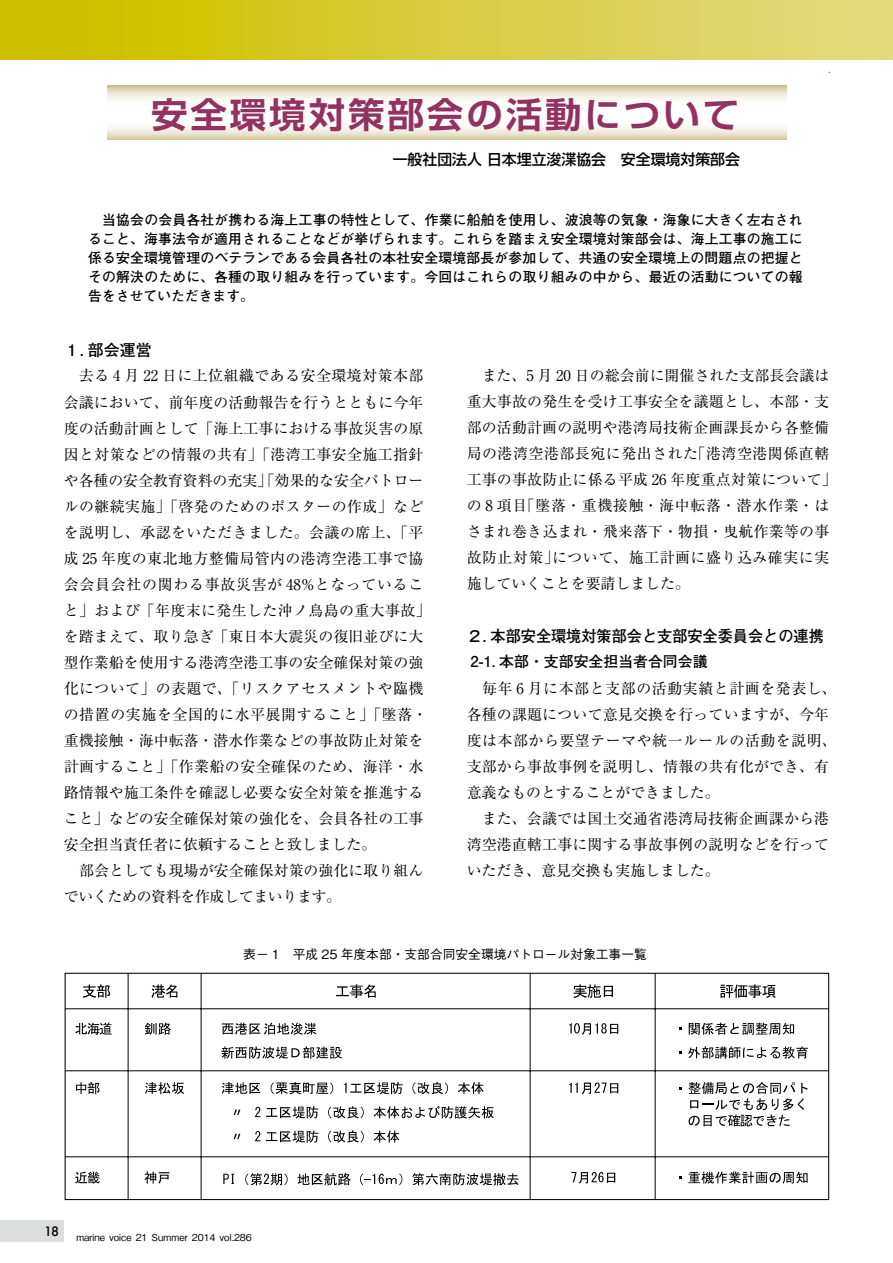
<style>
.page{position:relative;width:893px;height:1263px;background:#fff}
.page>*{position:absolute;margin:0;border:0;box-sizing:border-box;transform-origin:0 0}
.t1{font:700 35.1px "Shin Go Pro De";letter-spacing:.08em;color:#933261;scale:1.04 1}
.t2{font:700 15.9px "Futo Go B101 Pro";color:#000}
.t3{font:14.85px/26.1px "Ryumin Pro";letter-spacing:.015em;color:#000}
.t4{font:500 14.85px "Shin Go Pro";color:#000}
.t5{font:700 14.85px "Futo Go B101 Pro";color:#000}
.t6{font:700 13.8px/19.2px "Futo Go B101 Pro";letter-spacing:.015em;color:#000;text-align:justify}
.t7{font:500 12.75px "Gothic BBB Pro";color:#000}
.t8{font:500 12.75px "Futura";color:#000}
.t9{font:500 9.6px "Gothic BBB Pro";letter-spacing:-.015em;color:#000}
</style>
<div class="page">
<div style="left:0;top:1220px;width:64px;height:22px;background:#dcdddd"></div>
<svg style="left:108px;top:85px;width:679px;height:55px"></svg>
<svg style="left:0;top:0;width:893px;height:60px;background:#d8cb3a"></svg>
<svg style="left:83px;top:984px;width:27px;height:14px"></svg>
<svg style="left:152px;top:984px;width:25px;height:14px"></svg>
<svg style="left:336px;top:984px;width:40px;height:14px"></svg>
<svg style="left:573px;top:984px;width:40px;height:14px"></svg>
<svg style="left:720px;top:984px;width:56px;height:14px"></svg>
<svg style="left:75px;top:1022px;width:37px;height:13px"></svg>
<svg style="left:145px;top:1022px;width:26px;height:13px"></svg>
<svg style="left:222px;top:1022px;width:94px;height:13px"></svg>
<svg style="left:222px;top:1046px;width:120px;height:13px"></svg>
<svg style="left:569px;top:1023px;width:49px;height:12px"></svg>
<svg style="left:689px;top:1022px;width:105px;height:13px"></svg>
<svg style="left:688px;top:1046px;width:120px;height:13px"></svg>
<svg style="left:76px;top:1082px;width:24px;height:12px"></svg>
<svg style="left:145px;top:1082px;width:39px;height:12px"></svg>
<svg style="left:222px;top:1082px;width:38px;height:12px"></svg>
<svg style="left:271px;top:1082px;width:62px;height:12px"></svg>
<svg style="left:344px;top:1082px;width:59px;height:12px"></svg>
<svg style="left:412px;top:1082px;width:36px;height:12px"></svg>
<svg style="left:458px;top:1082px;width:26px;height:12px"></svg>
<svg style="left:234px;top:1109px;width:6px;height:6px"></svg>
<svg style="left:255px;top:1107px;width:5px;height:10px"></svg>
<svg style="left:266px;top:1106px;width:52px;height:12px"></svg>
<svg style="left:328px;top:1106px;width:36px;height:12px"></svg>
<svg style="left:374px;top:1106px;width:120px;height:12px"></svg>
<svg style="left:234px;top:1134px;width:6px;height:5px"></svg>
<svg style="left:255px;top:1131px;width:5px;height:10px"></svg>
<svg style="left:266px;top:1130px;width:52px;height:13px"></svg>
<svg style="left:328px;top:1130px;width:36px;height:13px"></svg>
<svg style="left:374px;top:1130px;width:25px;height:12px"></svg>
<svg style="left:569px;top:1082px;width:49px;height:12px"></svg>
<svg style="left:688px;top:1082px;width:120px;height:44px"></svg>
<svg style="left:75px;top:1171px;width:25px;height:13px"></svg>
<svg style="left:144px;top:1171px;width:25px;height:12px"></svg>
<svg style="left:223px;top:1174px;width:11px;height:10px"></svg>
<svg style="left:245px;top:1173px;width:43px;height:12px"></svg>
<svg style="left:298px;top:1173px;width:52px;height:12px"></svg>
<svg style="left:360px;top:1173px;width:42px;height:12px"></svg>
<svg style="left:412px;top:1173px;width:107px;height:12px"></svg>
<svg style="left:571px;top:1172px;width:44px;height:11px"></svg>
<svg style="left:688px;top:1171px;width:120px;height:13px"></svg>
<div style="left:65px;top:973px;width:764px;height:227px;border:1px solid #000"></div>
<hr style="left:65px;top:1008px;width:764px;height:1px;background:#000">
<hr style="left:65px;top:1070px;width:764px;height:1px;background:#000">
<hr style="left:65px;top:1156px;width:764px;height:1px;background:#000">
<hr style="left:128px;top:973px;width:1px;height:226px;background:#000">
<hr style="left:201px;top:973px;width:1px;height:226px;background:#000">
<hr style="left:530px;top:973px;width:1px;height:226px;background:#000">
<hr style="left:655px;top:973px;width:1px;height:226px;background:#000">
<h1 class="t1" style="left:151px;top:86px;width:567px">安全環境対策部会の活動について</h1>
<p class="t4" style="left:393px;top:147px;width:349px">一般社団法人 日本埋立浚渫協会　安全環境対策部会</p>
<p class="t6" style="left:88px;top:208px;width:716px">　当協会の会員各社が携わる海上工事の特性として、作業に船舶を使用し、波浪等の気象・海象に大きく左右されること、海事法令が適用されることなどが挙げられます。これらを踏まえ安全環境対策部会は、海上工事の施工に係る安全環境管理のベテランである会員各社の本社安全環境部長が参加して、共通の安全環境上の問題点の把握とその解決のために、各種の取り組みを行っています。今回はこれらの取り組みの中から、最近の活動についての報告をさせていただきます。</p>
<p class="t2" style="left:64px;top:338px;width:89px">１. 部会運営</p>
<p class="t3" style="left:64px;top:362px;width:368px">　去る 4 月 22 日に上位組織である安全環境対策本部会議において、前年度の活動報告を行うとともに今年度の活動計画として「海上工事における事故災害の原因と対策などの情報の共有」「港湾工事安全施工指針や各種の安全教育資料の充実」「効果的な安全パトロールの継続実施」「啓発のためのポスターの作成」などを説明し、承認をいただきました。会議の席上、「平成 25 年度の東北地方整備局管内の港湾空港工事で協会会員会社の関わる事故災害が 48%となっていること」および「年度末に発生した沖ノ鳥島の重大事故」を踏まえて、取り急ぎ「東日本大震災の復旧並びに大型作業船を使用する港湾空港工事の安全確保対策の強化について」の表題で、「リスクアセスメントや臨機の措置の実施を全国的に水平展開すること」「墜落・重機接触・海中転落・潜水作業などの事故防止対策を計画すること」「作業船の安全確保のため、海洋・水路情報や施工条件を確認し必要な安全対策を推進すること」などの安全確保対策の強化を、会員各社の工事安全担当責任者に依頼することと致しました。<br>　部会としても現場が安全確保対策の強化に取り組んでいくための資料を作成してまいります。</p>
<p class="t3" style="left:467px;top:361px;width:372px">　また、5 月 20 日の総会前に開催された支部長会議は重大事故の発生を受け工事安全を議題とし、本部・支部の活動計画の説明や港湾局技術企画課長から各整備局の港湾空港部長宛に発出された「港湾空港関係直轄工事の事故防止に係る平成 26 年度重点対策について」の 8 項目「墜落・重機接触・海中転落・潜水作業・はさまれ巻き込まれ・飛来落下・物損・曳航作業等の事故防止対策」について、施工計画に盛り込み確実に実施していくことを要請しました。</p>
<p class="t2" style="left:467px;top:624px;width:359px">２. 本部安全環境対策部会と支部安全委員会との連携</p>
<p class="t5" style="left:470px;top:650px;width:239px">2-1. 本部・支部安全担当者合同会議</p>
<p class="t3" style="left:467px;top:674px;width:371px">　毎年 6 月に本部と支部の活動実績と計画を発表し、各種の課題について意見交換を行っていますが、今年度は本部から要望テーマや統一ルールの活動を説明、支部から事故事例を説明し、情報の共有化ができ、有意義なものとすることができました。<br>　また、会議では国土交通省港湾局技術企画課から港湾空港直轄工事に関する事故事例の説明などを行っていただき、意見交換も実施しました。</p>
<p class="t7" style="left:243px;top:944px;width:405px">表－ 1　平成 25 年度本部・支部合同安全環境パトロール対象工事一覧</p>
<p class="t8" style="left:44px;top:1222px;width:16px">18</p>
<p class="t9" style="left:77px;top:1229px;width:177px">marine voice 21 Summer 2014 vol.286</p>
</div>
